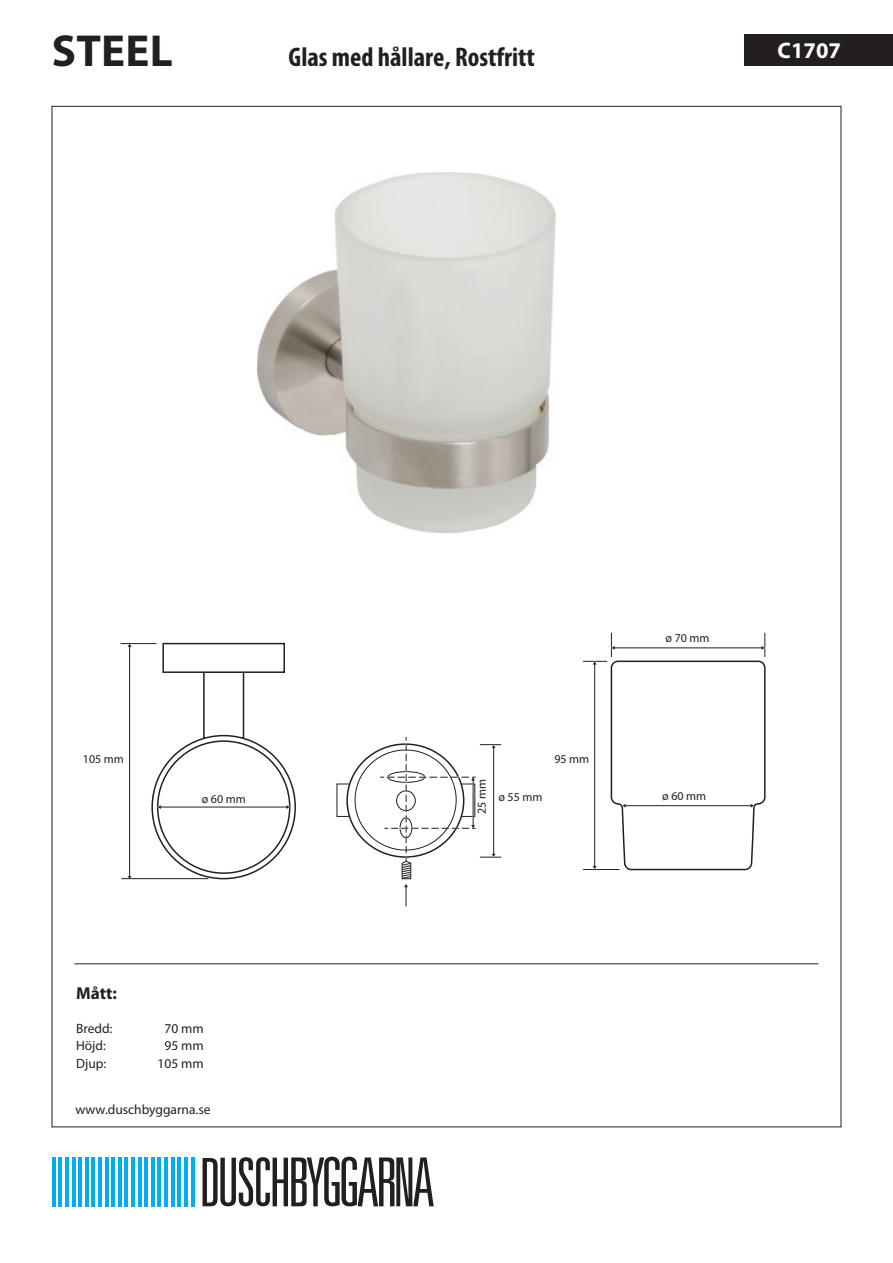
<style>
.page{position:relative;width:893px;height:1263px;background:#fff}
.page>*{position:absolute;margin:0;border:0;box-sizing:border-box;transform-origin:0 0}
.t1{font:700 45px "Myriad Pro";letter-spacing:.005em;color:#231f20}
.t2{font:700 condensed 27px "Myriad Pro";color:#231f20}
.t3{font:700 22.5px "Myriad Pro";color:#fff}
.t4{font:700 17.25px "Myriad Pro";color:#231f20}
.t5{font:13.5px "Myriad Pro";color:#231f20}
.t6{font:12px "Myriad Pro";color:#231f20}
</style>
<div class="page">
<hr style="left:74px;top:963px;width:745px;height:1px;background:#231f20">
<div style="left:744px;top:34px;width:149px;height:32px;background:#231f20"></div>
<svg style="left:203px;top:1157px;width:231px;height:49px"></svg>
<hr style="left:52px;top:1157px;width:4px;height:49px;background:#00aeef">
<hr style="left:58px;top:1157px;width:4px;height:49px;background:#00aeef">
<hr style="left:65px;top:1157px;width:4px;height:49px;background:#00aeef">
<hr style="left:72px;top:1157px;width:3px;height:49px;background:#00aeef">
<hr style="left:78px;top:1157px;width:4px;height:49px;background:#00aeef">
<hr style="left:85px;top:1157px;width:4px;height:49px;background:#00aeef">
<hr style="left:92px;top:1157px;width:3px;height:49px;background:#00aeef">
<hr style="left:98px;top:1157px;width:4px;height:49px;background:#00aeef">
<hr style="left:105px;top:1157px;width:3px;height:49px;background:#00aeef">
<hr style="left:111px;top:1157px;width:4px;height:49px;background:#00aeef">
<hr style="left:118px;top:1157px;width:4px;height:49px;background:#00aeef">
<hr style="left:125px;top:1157px;width:3px;height:49px;background:#00aeef">
<hr style="left:131px;top:1157px;width:4px;height:49px;background:#00aeef">
<hr style="left:138px;top:1157px;width:3px;height:49px;background:#00aeef">
<hr style="left:144px;top:1157px;width:4px;height:49px;background:#00aeef">
<hr style="left:151px;top:1157px;width:4px;height:49px;background:#00aeef">
<hr style="left:158px;top:1157px;width:3px;height:49px;background:#00aeef">
<hr style="left:164px;top:1157px;width:4px;height:49px;background:#00aeef">
<hr style="left:171px;top:1157px;width:4px;height:49px;background:#00aeef">
<hr style="left:177px;top:1157px;width:4px;height:49px;background:#00aeef">
<hr style="left:184px;top:1157px;width:4px;height:49px;background:#00aeef">
<hr style="left:191px;top:1157px;width:3px;height:49px;background:#00aeef">
<svg style="left:583px;top:633px;width:183px;height:238px"></svg>
<hr style="left:121px;top:878px;width:87px;height:1px;background:#231f20">
<hr style="left:129px;top:646px;width:1px;height:231px;background:#231f20">
<hr style="left:121px;top:643px;width:35px;height:1px;background:#231f20">
<div style="left:203px;top:671px;width:41px;height:68px;background:#fff;border:2px solid #231f20"></div>
<div style="left:162px;top:643px;width:123px;height:30px;background:#fff;border:2px solid #231f20"></div>
<svg style="left:152px;top:736px;width:143px;height:143px"></svg>
<div style="left:158px;top:741px;width:132px;height:132px;background:#fff;border-radius:50%"></div>
<hr style="left:160px;top:807px;width:127px;height:1px;background:#231f20">
<svg style="left:286px;top:805px;width:4px;height:4px"></svg>
<img style="left:257px;top:172px;width:299px;height:362px">
<svg style="left:380px;top:737px;width:121px;height:169px"></svg>
<h1 class="t1" style="left:52px;top:21px;width:122px">STEEL</h1>
<h3 class="t3" style="left:778px;top:36px;width:65px">C1707</h3>
<h2 class="t2" style="left:289px;top:40px;width:248px">Glas med hållare, Rostfritt</h2>
<p class="t6" style="left:83px;top:752px;width:43px">105 mm</p>
<p class="t6" style="left:202px;top:791px;width:46px">ø 60 mm</p>
<p class="t4" style="left:76px;top:982px;width:42px">Mått:</p>
<p class="t5" style="left:76px;top:1020px;width:38px">Bredd:</p>
<p class="t5" style="left:164px;top:1020px;width:41px">70 mm</p>
<p class="t5" style="left:76px;top:1037px;width:31px">Höjd:</p>
<p class="t5" style="left:164px;top:1037px;width:41px">95 mm</p>
<p class="t5" style="left:76px;top:1055px;width:32px">Djup:</p>
<p class="t5" style="left:157px;top:1055px;width:48px">105 mm</p>
<p class="t5" style="left:75px;top:1101px;width:137px">www.duschbyggarna.se</p>
<p class="t6" style="left:474px;top:814px;width:36px;rotate:-90deg">25 mm</p>
<p class="t6" style="left:498px;top:790px;width:46px">ø 55 mm</p>
<p class="t6" style="left:554px;top:751px;width:36px">95 mm</p>
<p class="t6" style="left:666px;top:631px;width:46px">ø 70 mm</p>
<p class="t6" style="left:662px;top:789px;width:46px">ø 60 mm</p>
</div>
